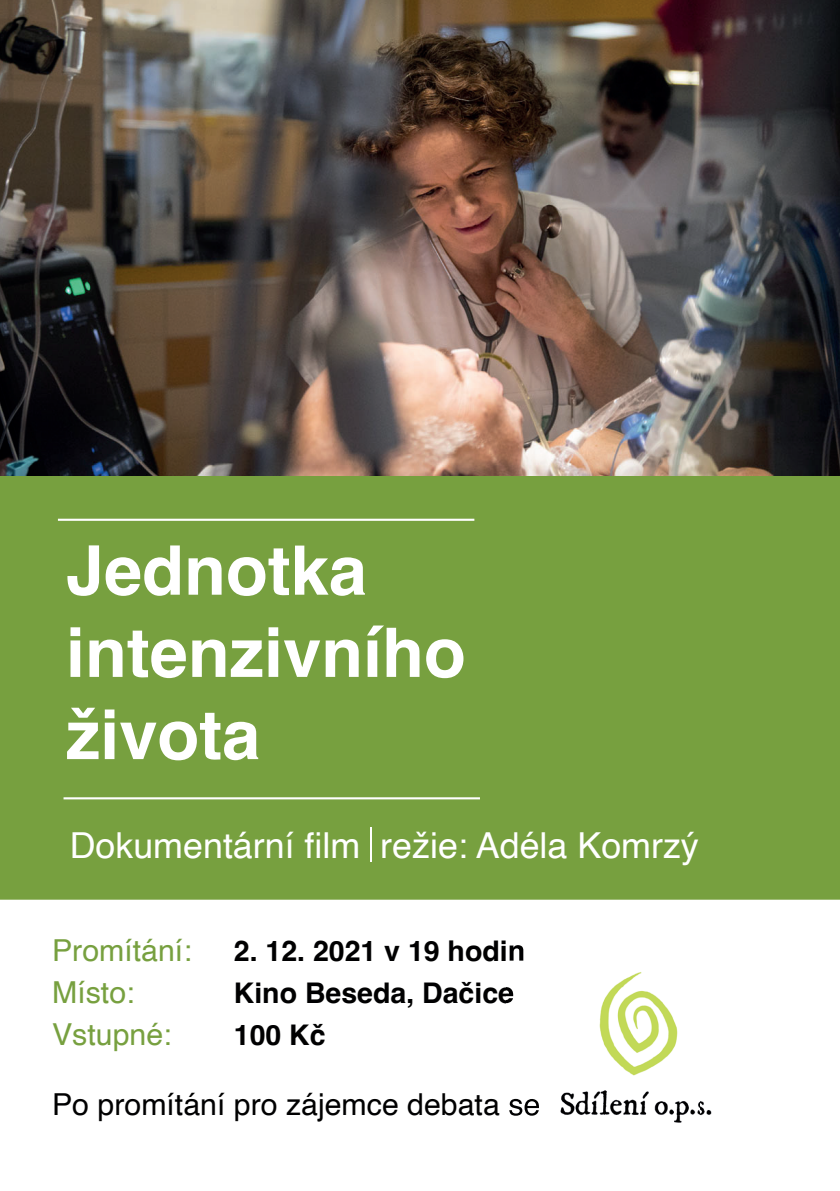
<style>
.page{position:relative;width:840px;height:1191px;background:#fff}
.page>*{position:absolute;margin:0;border:0;box-sizing:border-box;transform-origin:0 0}
.t1{font:700 68.4px/82.2px "Helvetica";color:#fff}
.t2{font:35.8px "Helvetica";color:#fff}
.t3{font:30.2px "Helvetica";color:#000001}
.t4{font:30.2px "Helvetica";color:#77a03f}
.t5{font:700 28.4px "Helvetica";color:#000001}
</style>
<div class="page">
<div style="left:0;top:475px;width:839px;height:424px;background:#77a03f"></div>
<img style="left:0;top:0;width:839px;height:475px">
<img style="left:513px;top:948px;width:199px;height:175px">
<img style="left:509px;top:945px;width:14px;height:16px">
<img style="left:506px;top:987px;width:7px;height:17px">
<img style="left:509px;top:1093px;width:29px;height:28px">
<hr style="left:58px;top:519px;width:416px;height:2px;background:#fff">
<hr style="left:63px;top:797px;width:416px;height:2px;background:#fff">
<hr style="left:369px;top:827px;width:2px;height:34px;background:#fff">
<h1 class="t1" style="left:66px;top:537px;width:401px">Jednotka intenzivního života</h1>
<p class="t2" style="left:70px;top:817px;width:630px">Dokumentární film režie: Adéla Komrzý</p>
<p class="t4" style="left:52px;top:926px;width:141px">Promítání:</p>
<p class="t5" style="left:234px;top:933px;width:292px">2. 12. 2021 v 19 hodin</p>
<p class="t4" style="left:52px;top:968px;width:84px">Místo:</p>
<p class="t5" style="left:234px;top:975px;width:281px">Kino Beseda, Dačice</p>
<p class="t4" style="left:52px;top:1010px;width:121px">Vstupné:</p>
<p class="t5" style="left:234px;top:1017px;width:93px">100 Kč</p>
<p class="t3" style="left:52px;top:1081px;width:489px">Po promítání pro zájemce debata se</p>
</div>
